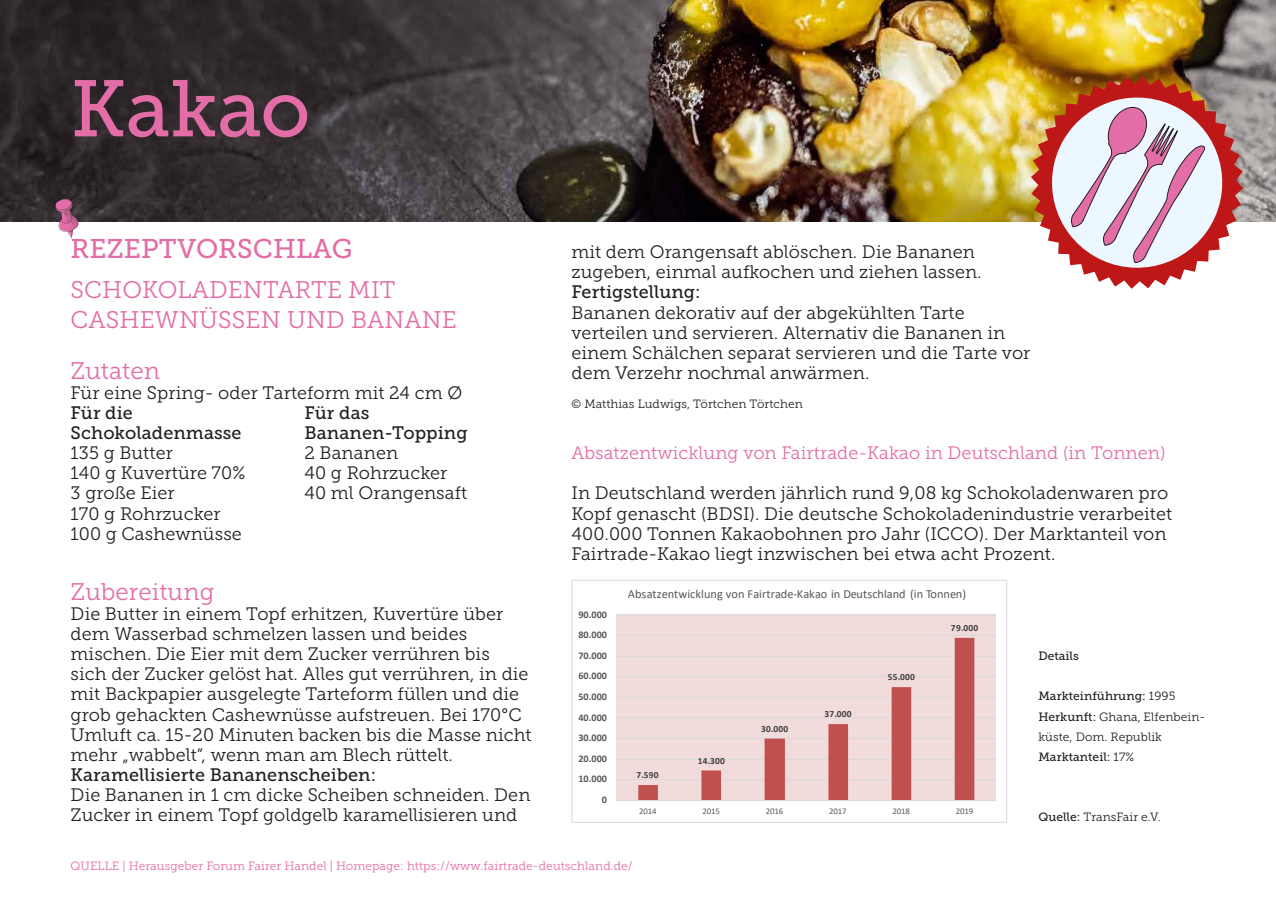
<style>
.page{position:relative;width:1276px;height:910px;background:#fff}
.page>*{position:absolute;margin:0;border:0;box-sizing:border-box;transform-origin:0 0}
.Headline{font:79.8px "Museo Slab 500";color:#e36da6}
.Überschrift_Großbuch{font:27px "Museo Slab 500";letter-spacing:.005em;color:#e36da6}
.Überschrift_blau{font:24px/30px "Museo Slab 300";letter-spacing:.005em;color:#e36da6}
.Maginaltext_schwarz{font:18px/20.1px "Museo Slab 300";letter-spacing:.005em;color:#231f20}
.Maginaltext_schwarz-2{font:18px "Museo Slab 500";letter-spacing:.005em;color:#231f20}
.Maginaltext_schwarz-3{font:18px "Museo Slab 300";letter-spacing:.005em;color:#e36da6}
.t1{font:12.3px "Calibri";letter-spacing:.005em;color:#595959}
.Maginaltext_gelb{font:12px/20.1px "Museo Slab 300";letter-spacing:.005em;color:#231f20}
.Maginaltext_gelb-2{font:12px "Museo Slab 300";letter-spacing:.005em;color:#e36da6}
.Maginaltext_gelb-3{font:12px "Museo Slab 500";letter-spacing:.005em;color:#231f20}
.t2{font:700 10.2px "Calibri";letter-spacing:-.005em;color:#595959}
.t3{font:700 9.3px "Calibri";letter-spacing:.03em;color:#404040}
.t4{font:8.7px "Calibri";letter-spacing:-.005em;color:#595959}
.s1{font-family:"Museo Sans 300"}
.s2{font-family:"Museo Slab 300"}
.s3{font-family:"Museo Slab 500"}
</style>
<div class="page">
<img style="left:0;top:0;width:1276px;height:221px">
<svg style="left:1031px;top:76px;width:212px;height:213px"></svg>
<svg style="left:54px;top:197px;width:26px;height:41px"></svg>
<div style="left:616px;top:615px;width:380px;height:185px;background:#f2dcdb"></div>
<hr style="left:616px;top:779px;width:380px;height:1px;background:#d9d9d9">
<hr style="left:616px;top:759px;width:380px;height:1px;background:#d9d9d9">
<hr style="left:616px;top:738px;width:380px;height:1px;background:#d9d9d9">
<hr style="left:616px;top:717px;width:380px;height:1px;background:#d9d9d9">
<hr style="left:616px;top:697px;width:380px;height:1px;background:#d9d9d9">
<hr style="left:616px;top:676px;width:380px;height:1px;background:#d9d9d9">
<hr style="left:616px;top:656px;width:380px;height:1px;background:#d9d9d9">
<hr style="left:616px;top:635px;width:380px;height:1px;background:#d9d9d9">
<hr style="left:616px;top:614px;width:380px;height:1px;background:#d9d9d9">
<svg style="left:638px;top:638px;width:336px;height:162px"></svg>
<hr style="left:616px;top:800px;width:380px;height:1px;background:#d9d9d9">
<div style="left:571px;top:580px;width:436px;height:243px;border:1px solid #d9d9d9"></div>
<p class="Headline" style="left:71px;top:64px;width:241px">Kakao</p>
<p class="Überschrift_Großbuch" style="left:71px;top:234px;width:283px">REZEPTVORSCHLAG</p>
<p class="Überschrift_blau" style="left:71px;top:275px;width:388px">SCHOKOLADENTARTE MIT<br>CASHEWNÜSSEN UND BANANE</p>
<p class="Überschrift_blau" style="left:71px;top:356px;width:91px">Zutaten</p>
<p class="Maginaltext_schwarz" style="left:71px;top:383px;width:393px">Für eine Spring- oder Tarteform mit 24 cm <span class="s1">Ø</span></p>
<p class="Maginaltext_schwarz-2" style="left:71px;top:403px;width:64px">Für die</p>
<p class="Maginaltext_schwarz-2" style="left:71px;top:423px;width:172px">Schokoladenmasse</p>
<p class="Maginaltext_schwarz" style="left:71px;top:443px;width:104px">135 g Butter</p>
<p class="Maginaltext_schwarz" style="left:71px;top:463px;width:176px">140 g Kuvertüre 70%</p>
<p class="Maginaltext_schwarz" style="left:71px;top:483px;width:106px">3 große Eier</p>
<p class="Maginaltext_schwarz" style="left:71px;top:503px;width:152px">170 g Rohrzucker</p>
<p class="Maginaltext_schwarz" style="left:71px;top:523px;width:173px">100 g Cashewnüsse</p>
<p class="Maginaltext_schwarz-2" style="left:304px;top:403px;width:66px">Für das</p>
<p class="Maginaltext_schwarz-2" style="left:304px;top:423px;width:165px">Bananen-Topping</p>
<p class="Maginaltext_schwarz" style="left:304px;top:443px;width:95px">2 Bananen</p>
<p class="Maginaltext_schwarz" style="left:304px;top:463px;width:144px">40 g Rohrzucker</p>
<p class="Maginaltext_schwarz" style="left:304px;top:483px;width:164px">40 ml Orangensaft</p>
<p class="Überschrift_blau" style="left:71px;top:577px;width:145px">Zubereitung</p>
<p class="Maginaltext_schwarz" style="left:71px;top:604px;width:462px">Die Butter in einem Topf erhitzen, Kuvertüre über dem Wasserbad schmelzen lassen und beides mischen. Die Eier mit dem Zucker verrühren bis<br>sich der Zucker gelöst hat. Alles gut verrühren, in die mit Backpapier ausgelegte Tarteform füllen und die grob gehackten Cashewnüsse aufstreuen. Bei 170°C Umluft ca. 15-20 Minuten backen bis die Masse nicht mehr „wabbelt“, wenn man am Blech rüttelt.</p>
<p class="Maginaltext_schwarz-2" style="left:71px;top:765px;width:307px">Karamellisierte Bananenscheiben:</p>
<p class="Maginaltext_schwarz" style="left:71px;top:785px;width:461px">Die Bananen in 1 cm dicke Scheiben schneiden. Den</p>
<p class="Maginaltext_schwarz" style="left:71px;top:805px;width:448px">Zucker in einem Topf goldgelb karamellisieren und</p>
<p class="Maginaltext_schwarz" style="left:571px;top:242px;width:405px">mit dem Orangensaft ablöschen. Die Bananen</p>
<p class="Maginaltext_schwarz" style="left:571px;top:262px;width:412px">zugeben, einmal aufkochen und ziehen lassen.</p>
<p class="Maginaltext_schwarz-2" style="left:571px;top:282px;width:131px">Fertigstellung:</p>
<p class="Maginaltext_schwarz" style="left:571px;top:302px;width:395px">Bananen dekorativ auf der abgekühlten Tarte</p>
<p class="Maginaltext_schwarz" style="left:571px;top:322px;width:460px">verteilen und servieren. Alternativ die Bananen in einem Schälchen separat servieren und die Tarte vor dem Verzehr nochmal anwärmen.</p>
<p class="Maginaltext_gelb" style="left:571px;top:394px;width:233px">© Matthias Ludwigs, Törtchen Törtchen</p>
<p class="Maginaltext_schwarz-3" style="left:571px;top:443px;width:595px">Absatzentwicklung von Fairtrade-Kakao in Deutschland (in Tonnen)</p>
<p class="Maginaltext_schwarz" style="left:571px;top:483px;width:602px">In Deutschland werden jährlich rund 9,08 kg Schokoladenwaren pro Kopf genascht (BDSI). Die deutsche Schokoladenindustrie verarbeitet 400.000 Tonnen Kakaobohnen pro Jahr (ICCO). Der Marktanteil von Fairtrade-Kakao liegt inzwischen bei etwa acht Prozent.</p>
<p class="t2" style="left:578px;top:607px;width:30px">90.000</p>
<p class="t2" style="left:578px;top:628px;width:30px">80.000</p>
<p class="t2" style="left:578px;top:648px;width:30px">70.000</p>
<p class="t2" style="left:578px;top:669px;width:30px">60.000</p>
<p class="t2" style="left:578px;top:689px;width:30px">50.000</p>
<p class="t2" style="left:578px;top:710px;width:30px">40.000</p>
<p class="t2" style="left:578px;top:731px;width:30px">30.000</p>
<p class="t2" style="left:578px;top:751px;width:30px">20.000</p>
<p class="t2" style="left:578px;top:772px;width:30px">10.000</p>
<p class="t2" style="left:602px;top:792px;width:7px">0</p>
<p class="t1" style="left:628px;top:586px;width:340px">Absatzentwicklung von Fairtrade-Kakao in Deutschland (in Tonnen)</p>
<p class="t3" style="left:636px;top:768px;width:24px">7.590</p>
<p class="t3" style="left:697px;top:754px;width:29px">14.300</p>
<p class="t3" style="left:761px;top:722px;width:29px">30.000</p>
<p class="t3" style="left:824px;top:708px;width:29px">37.000</p>
<p class="t3" style="left:887px;top:671px;width:29px">55.000</p>
<p class="t3" style="left:951px;top:621px;width:29px">79.000</p>
<p class="t4" style="left:639px;top:805px;width:19px">2014</p>
<p class="t4" style="left:702px;top:805px;width:19px">2015</p>
<p class="t4" style="left:766px;top:805px;width:19px">2016</p>
<p class="t4" style="left:829px;top:805px;width:19px">2017</p>
<p class="t4" style="left:892px;top:805px;width:19px">2018</p>
<p class="t4" style="left:956px;top:805px;width:19px">2019</p>
<p class="Maginaltext_gelb-3" style="left:1038px;top:649px;width:42px">Details</p>
<p class="Maginaltext_gelb-3" style="left:1038px;top:690px;width:138px">Markteinführung: <span class="s2">1995</span></p>
<p class="Maginaltext_gelb" style="left:1038px;top:706px;width:168px"><span class="s3">Herkunft:</span> Ghana, Elfenbein&shy;küste, Dom. Republik</p>
<p class="Maginaltext_gelb-3" style="left:1038px;top:750px;width:97px">Marktanteil: <span class="s2">17%</span></p>
<p class="Maginaltext_gelb" style="left:1038px;top:807px;width:124px"><span class="s3">Quelle:</span> TransFair e.V.</p>
<p class="Maginaltext_gelb-2" style="left:71px;top:860px;width:564px">QUELLE | Herausgeber Forum Fairer Handel | Homepage: https://www.fairtrade-deutschland.de/</p>
</div>
